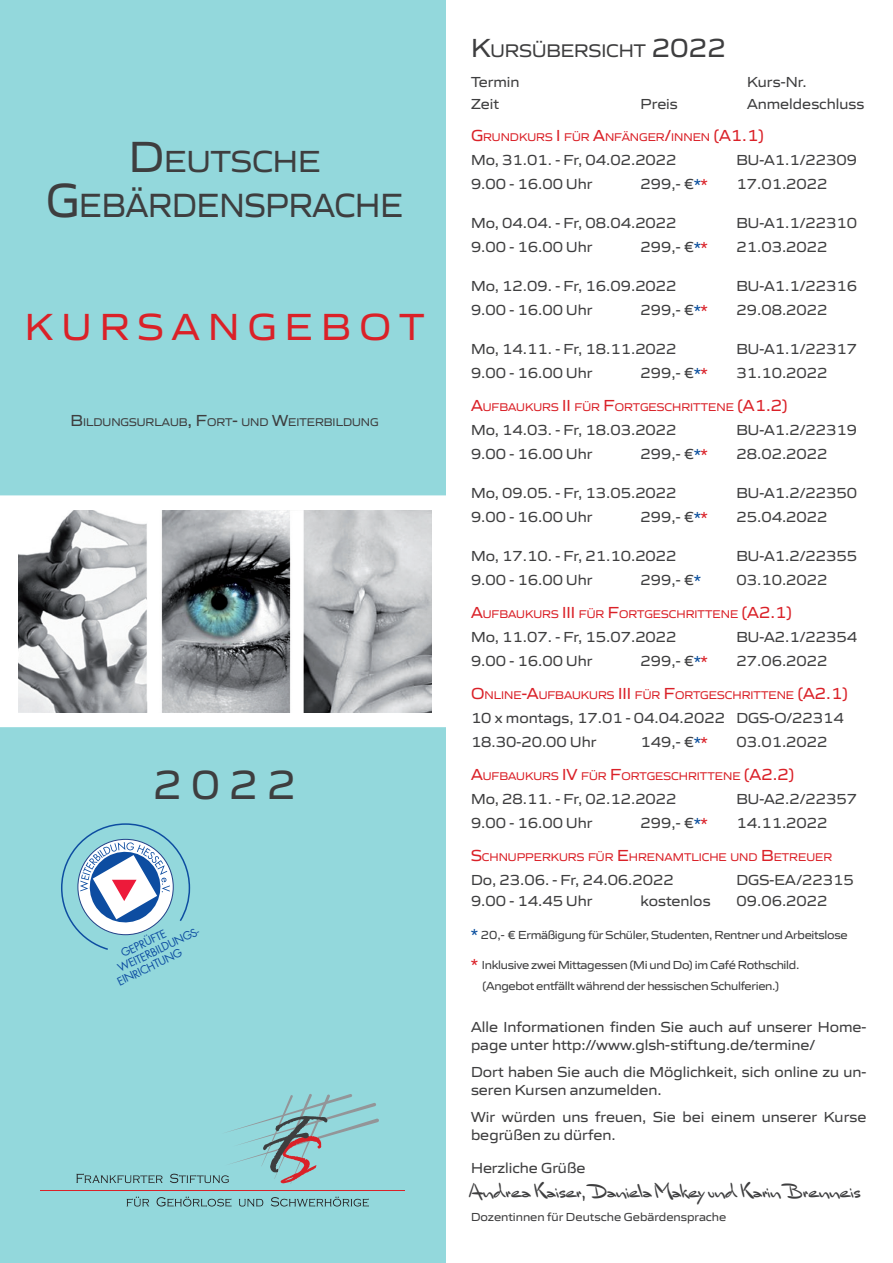
<style>
.page{position:relative;width:893px;height:1263px;background:#fff}
.page>*{position:absolute;margin:0;border:0;box-sizing:border-box;transform-origin:0 0}
.t1{font:42px "Gomme Sans";color:#3e3e3f}
.t2{font:39px "Gomme Sans";color:#da2128}
.t3{font:34.65px "Gomme Sans";color:#3e3e3f;scale:.91 1}
.t4{font:31.5px "Gomme Sans";color:#3e3e3f}
.t5{font:18.9px "Gomme Sans";color:#3e3e3f}
.t6{font:18px "Mr Sandsfort";color:#3e3e3f}
.t7{font:15px/18px "Gomme Sans";color:#3e3e3f}
.t8{font:12px/21px "Gomme Sans";letter-spacing:-.025em;color:#3e3e3f}
.t9{font:12px "Gomme Sans";color:#3e3e3f}
.t10{font:11.55px "Gomme Sans";color:#da2128}
.t11{font:11.55px "Gomme Sans";color:#3e3e3f}
.t12{font:10.95px "Futura CE";color:#0d4da1}
.s1{font-size:45px}
.s2{font-size:49.5px}
.s3{font-size:16.5px}
.s4{font-size:27px}
.s5{color:#0a4f9e}
.s6{color:#da2128}
.s7{font-size:15px;color:#0a4f9e}
.s8{font-size:15px;color:#da2128}
</style>
<div class="page">
<div style="left:0;top:0;width:470px;height:1263px;background:#93d8dc"></div>
<hr style="left:40px;top:1190px;width:365px;height:1px;background:#da2128">
<svg style="left:76px;top:1094px;width:303px;height:113px"></svg>
<div style="left:447px;top:0;width:78px;height:1262px;background:#fff"></div>
<div style="left:1px;top:496px;width:445px;height:230px;background:#fff"></div>
<div style="left:0;top:495px;width:446px;height:232px;border:2px solid #fff"></div>
<img style="left:18px;top:510px;width:413px;height:202px">
<svg style="left:61px;top:823px;width:130px;height:127px"></svg>
<h3 class="t4" style="left:129px;top:137px;width:193px"><span class="s1">D</span>EUTSCHE</h3>
<h3 class="t3" style="left:46px;top:179px;width:393px"><span class="s2">G</span>EBÄRDENSPRACHE</h3>
<h2 class="t2" style="left:25px;top:297px;width:401px">K U R S A N G E B O T</h2>
<p class="t11" style="left:71px;top:414px;width:308px"><span class="s3">B</span>ILDUNGSURLAUB<span class="s3">, F</span>ORT<span class="s3">-</span> UND <span class="s3">W</span>EITERBILDUNG</p>
<h1 class="t1" style="left:153px;top:753px;width:144px">2 0 2 2</h1>
<p class="t12" style="left:116px;top:963px;width:93px;rotate:-26deg">WEITERBILDUNGS-</p>
<p class="t12" style="left:119px;top:948px;width:50px;rotate:-26deg">GEPRÜFTE</p>
<p class="t12" style="left:115px;top:976px;width:72px;rotate:-26deg">EINRICHTUNG</p>
<p class="t5" style="left:471px;top:36px;width:257px"><span class="s4">K</span>URSÜBERSICHT <span class="s4">2022</span></p>
<p class="t7" style="left:471px;top:71px;width:50px">Termin</p>
<p class="t7" style="left:747px;top:71px;width:61px">Kurs-Nr.</p>
<p class="t7" style="left:471px;top:94px;width:30px">Zeit</p>
<p class="t7" style="left:640px;top:94px;width:39px">Preis</p>
<p class="t7" style="left:747px;top:94px;width:119px">Anmeldeschluss</p>
<p class="t10" style="left:471px;top:128px;width:294px"><span class="s3">G</span>RUNDKURS <span class="s3">I</span> FÜR <span class="s3">A</span>NFÄNGER<span class="s3">/</span>INNEN <span class="s3">(A1.1)</span></p>
<p class="t7" style="left:471px;top:149px;width:207px">Mo, 31.01. - Fr, 04.02.2022</p>
<p class="t7" style="left:736px;top:149px;width:122px">BU-A1.1/22309</p>
<p class="t7" style="left:471px;top:173px;width:123px">9.00 - 16.00 Uhr</p>
<p class="t7" style="left:640px;top:173px;width:69px">299,- €<span class="s5">*</span><span class="s6">*</span></p>
<p class="t7" style="left:736px;top:173px;width:93px">17.01.2022</p>
<p class="t7" style="left:471px;top:212px;width:207px">Mo, 04.04. - Fr, 08.04.2022</p>
<p class="t7" style="left:736px;top:212px;width:122px">BU-A1.1/22310</p>
<p class="t7" style="left:471px;top:236px;width:123px">9.00 - 16.00 Uhr</p>
<p class="t7" style="left:640px;top:236px;width:69px">299,- €<span class="s5">*</span><span class="s6">*</span></p>
<p class="t7" style="left:736px;top:236px;width:93px">21.03.2022</p>
<p class="t7" style="left:471px;top:275px;width:207px">Mo, 12.09. - Fr, 16.09.2022</p>
<p class="t7" style="left:736px;top:275px;width:122px">BU-A1.1/22316</p>
<p class="t7" style="left:471px;top:299px;width:123px">9.00 - 16.00 Uhr</p>
<p class="t7" style="left:640px;top:299px;width:69px">299,- €<span class="s5">*</span><span class="s6">*</span></p>
<p class="t7" style="left:736px;top:299px;width:93px">29.08.2022</p>
<p class="t7" style="left:471px;top:338px;width:207px">Mo, 14.11. - Fr, 18.11.2022</p>
<p class="t7" style="left:736px;top:338px;width:122px">BU-A1.1/22317</p>
<p class="t7" style="left:471px;top:362px;width:123px">9.00 - 16.00 Uhr</p>
<p class="t7" style="left:640px;top:362px;width:69px">299,- €<span class="s5">*</span><span class="s6">*</span></p>
<p class="t7" style="left:736px;top:362px;width:93px">31.10.2022</p>
<p class="t10" style="left:471px;top:398px;width:318px"><span class="s3">A</span>UFBAUKURS <span class="s3">II</span> FÜR <span class="s3">F</span>ORTGESCHRITTENE <span class="s3">(A1.2)</span></p>
<p class="t7" style="left:471px;top:419px;width:207px">Mo, 14.03. - Fr, 18.03.2022</p>
<p class="t7" style="left:736px;top:419px;width:122px">BU-A1.2/22319</p>
<p class="t7" style="left:471px;top:443px;width:123px">9.00 - 16.00 Uhr</p>
<p class="t7" style="left:640px;top:443px;width:69px">299,- €<span class="s5">*</span><span class="s6">*</span></p>
<p class="t7" style="left:736px;top:443px;width:93px">28.02.2022</p>
<p class="t7" style="left:471px;top:482px;width:207px">Mo, 09.05. - Fr, 13.05.2022</p>
<p class="t7" style="left:736px;top:482px;width:122px">BU-A1.2/22350</p>
<p class="t7" style="left:471px;top:506px;width:123px">9.00 - 16.00 Uhr</p>
<p class="t7" style="left:640px;top:506px;width:69px">299,- €<span class="s5">*</span><span class="s6">*</span></p>
<p class="t7" style="left:736px;top:506px;width:93px">25.04.2022</p>
<p class="t7" style="left:471px;top:545px;width:207px">Mo, 17.10. - Fr, 21.10.2022</p>
<p class="t7" style="left:736px;top:545px;width:122px">BU-A1.2/22355</p>
<p class="t7" style="left:471px;top:569px;width:123px">9.00 - 16.00 Uhr</p>
<p class="t7" style="left:640px;top:569px;width:62px">299,- €<span class="s5">*</span></p>
<p class="t7" style="left:736px;top:569px;width:93px">03.10.2022</p>
<p class="t10" style="left:471px;top:605px;width:322px"><span class="s3">A</span>UFBAUKURS <span class="s3">III</span> FÜR <span class="s3">F</span>ORTGESCHRITTENE <span class="s3">(A2.1)</span></p>
<p class="t7" style="left:471px;top:626px;width:207px">Mo, 11.07. - Fr, 15.07.2022</p>
<p class="t7" style="left:736px;top:626px;width:122px">BU-A2.1/22354</p>
<p class="t7" style="left:471px;top:650px;width:123px">9.00 - 16.00 Uhr</p>
<p class="t7" style="left:640px;top:650px;width:69px">299,- €<span class="s5">*</span><span class="s6">*</span></p>
<p class="t7" style="left:736px;top:650px;width:93px">27.06.2022</p>
<p class="t10" style="left:471px;top:686px;width:378px"><span class="s3">O</span>NLINE<span class="s3">-A</span>UFBAUKURS <span class="s3">III</span> FÜR <span class="s3">F</span>ORTGESCHRITTENE <span class="s3">(A2.1)</span></p>
<p class="t7" style="left:471px;top:704px;width:374px;line-height:24px">10 x montags, 17.01 - 04.04.2022 DGS-O/22314<br>18.30-20.00 Uhr</p>
<p class="t7" style="left:640px;top:731px;width:69px">149,- €<span class="s5">*</span><span class="s6">*</span></p>
<p class="t7" style="left:736px;top:731px;width:93px">03.01.2022</p>
<p class="t10" style="left:471px;top:767px;width:325px"><span class="s3">A</span>UFBAUKURS <span class="s3">IV</span> FÜR <span class="s3">F</span>ORTGESCHRITTENE <span class="s3">(A2.2)</span></p>
<p class="t7" style="left:471px;top:788px;width:207px">Mo, 28.11. - Fr, 02.12.2022</p>
<p class="t7" style="left:736px;top:788px;width:122px">BU-A2.2/22357</p>
<p class="t7" style="left:471px;top:812px;width:123px">9.00 - 16.00 Uhr</p>
<p class="t7" style="left:640px;top:812px;width:69px">299,- €<span class="s5">*</span><span class="s6">*</span></p>
<p class="t7" style="left:736px;top:812px;width:93px">14.11.2022</p>
<p class="t10" style="left:471px;top:848px;width:363px"><span class="s3">S</span>CHNUPPERKURS FÜR <span class="s3">E</span>HRENAMTLICHE UND <span class="s3">B</span>ETREUER</p>
<p class="t7" style="left:471px;top:869px;width:204px">Do, 23.06. - Fr, 24.06.2022</p>
<p class="t7" style="left:736px;top:869px;width:119px">DGS-EA/22315</p>
<p class="t7" style="left:471px;top:890px;width:123px">9.00 - 14.45 Uhr</p>
<p class="t7" style="left:640px;top:890px;width:72px">kostenlos</p>
<p class="t7" style="left:736px;top:890px;width:93px">09.06.2022</p>
<p class="t8" style="left:471px;top:923px;width:378px"><span class="s7">*</span> 20,- € Ermäßigung für Schüler, Studenten, Rentner und Arbeitslose</p>
<p class="t8" style="left:482px;top:953px;width:318px;text-indent:-11px"><span class="s8">*</span> Inklusive zwei Mittagessen (Mi und Do) im Café Rothschild. (Angebot entfällt während der hessischen Schulferien.)</p>
<p class="t7" style="left:471px;top:1016px;width:397px">Alle Informationen finden Sie auch auf unserer Home&shy;page unter http://www.glsh-stiftung.de/termine/</p>
<p class="t7" style="left:471px;top:1061px;width:397px">Dort haben Sie auch die Möglichkeit, sich online zu un&shy;seren Kursen anzumelden.</p>
<p class="t7" style="left:471px;top:1106px;width:397px">Wir würden uns freuen, Sie bei einem unserer Kurse begrüßen zu dürfen.</p>
<p class="t7" style="left:471px;top:1157px;width:116px">Herzliche Grüße</p>
<p class="t6" style="left:471px;top:1179px;width:391px">Andrea Kaiser, Daniela Makey und Karin Brenneis</p>
<p class="t9" style="left:471px;top:1207px;width:257px">Dozentinnen für Deutsche Gebärdensprache</p>
</div>
